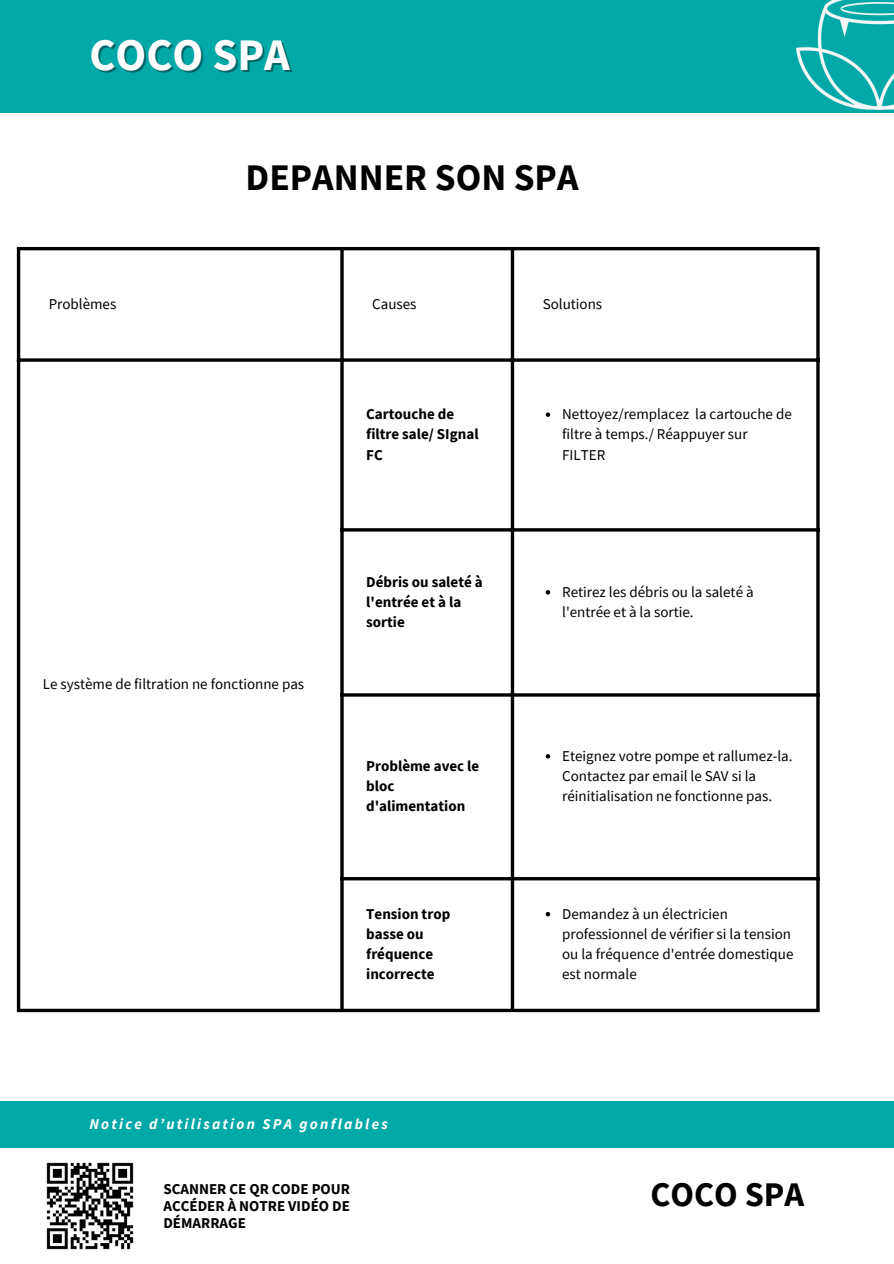
<style>
.page{position:relative;width:894px;height:1264px;background:#fff}
.page>*{position:absolute;margin:0;border:0;box-sizing:border-box;transform-origin:0 0}
.t1{font:700 45px "Source Sans Pro";color:#fff}
.t2{font:700 37.5px "Source Sans Pro";color:#000}
.t3{font:700 34.5px "Source Sans Pro";color:#000}
.t4{font:15px/20.2px "Source Sans Pro";color:#000}
.t5{font:700 15px/20.2px "Source Sans Pro";color:#000}
.t6{font:italic 700 15px "Source Sans Pro";letter-spacing:.15em;color:#fff}
</style>
<div class="page">
<div style="left:0;top:0;width:893px;height:112px;background:#00a8a8"></div>
<img style="left:796px;top:0;width:97px;height:109px">
<svg style="left:545px;top:412px;width:5px;height:5px"></svg>
<svg style="left:545px;top:590px;width:5px;height:4px"></svg>
<svg style="left:545px;top:754px;width:5px;height:4px"></svg>
<svg style="left:545px;top:912px;width:5px;height:4px"></svg>
<hr style="left:17px;top:250px;width:3px;height:758px;background:#000">
<hr style="left:340px;top:250px;width:3px;height:758px;background:#000">
<svg style="left:510px;top:250px;width:4px;height:758px;background:#313131"></svg>
<hr style="left:816px;top:250px;width:3px;height:758px;background:#000">
<hr style="left:17px;top:247px;width:802px;height:3px;background:#000">
<svg style="left:20px;top:358px;width:796px;height:4px;background:#272727"></svg>
<hr style="left:340px;top:528px;width:479px;height:3px;background:#000">
<hr style="left:340px;top:693px;width:479px;height:3px;background:#000">
<hr style="left:340px;top:877px;width:479px;height:3px;background:#000">
<svg style="left:17px;top:1008px;width:802px;height:4px;background:#2f2f2f"></svg>
<div style="left:0;top:1100px;width:893px;height:47px;background:#00a8a8"></div>
<img style="left:46px;top:1162px;width:88px;height:88px">
<p class="t1" style="left:89px;top:25px;width:202px">COCO SPA</p>
<p class="t2" style="left:245px;top:153px;width:334px">DEPANNER SON SPA</p>
<h1 class="t4" style="left:49px;top:293px;width:69px">Problèmes</h1>
<h2 class="t4" style="left:372px;top:293px;width:46px">Causes</h2>
<p class="t4" style="left:542px;top:293px;width:61px">Solutions</p>
<p class="t5" style="left:366px;top:404px;width:114px">Cartouche de filtre sale/ SIgnal<br>FC</p>
<p class="t4" style="left:562px;top:404px;width:231px">Nettoyez/remplacez la cartouche de filtre à temps./ Réappuyer sur<br>FILTER</p>
<p class="t4" style="left:43px;top:674px;width:263px">Le système de filtration ne fonctionne pas</p>
<p class="t5" style="left:366px;top:571px;width:118px">Débris ou saleté à l'entrée et à la sortie</p>
<p class="t4" style="left:562px;top:581px;width:193px">Retirez les débris ou la saleté à l'entrée et à la sortie.</p>
<p class="t5" style="left:366px;top:755px;width:115px">Problème avec le bloc d'alimentation</p>
<p class="t4" style="left:562px;top:745px;width:232px">Eteignez votre pompe et rallumez-la.<br>Contactez par email le SAV si la réinitialisation ne fonctionne pas.</p>
<p class="t5" style="left:366px;top:903px;width:85px">Tension trop basse ou fréquence incorrecte</p>
<p class="t4" style="left:562px;top:903px;width:233px">Demandez à un électricien professionnel de vérifier si la tension ou la fréquence d'entrée domestique est normale</p>
<p class="t6" style="left:89px;top:1114px;width:284px">USER MANUAL (MODEL NO.) | 2023</p>
<p class="t6" style="left:89px;top:1114px;width:300px">Notice d’utilisation SPA gonflables</p>
<p class="t5" style="left:163px;top:1180px;width:188px;line-height:16.8px;text-align:justify">SCANNER CE QR CODE POUR ACCÉDER À NOTRE VIDÉO DE DÉMARRAGE</p>
<h3 class="t3" style="left:650px;top:1171px;width:155px">COCO SPA</h3>
</div>
